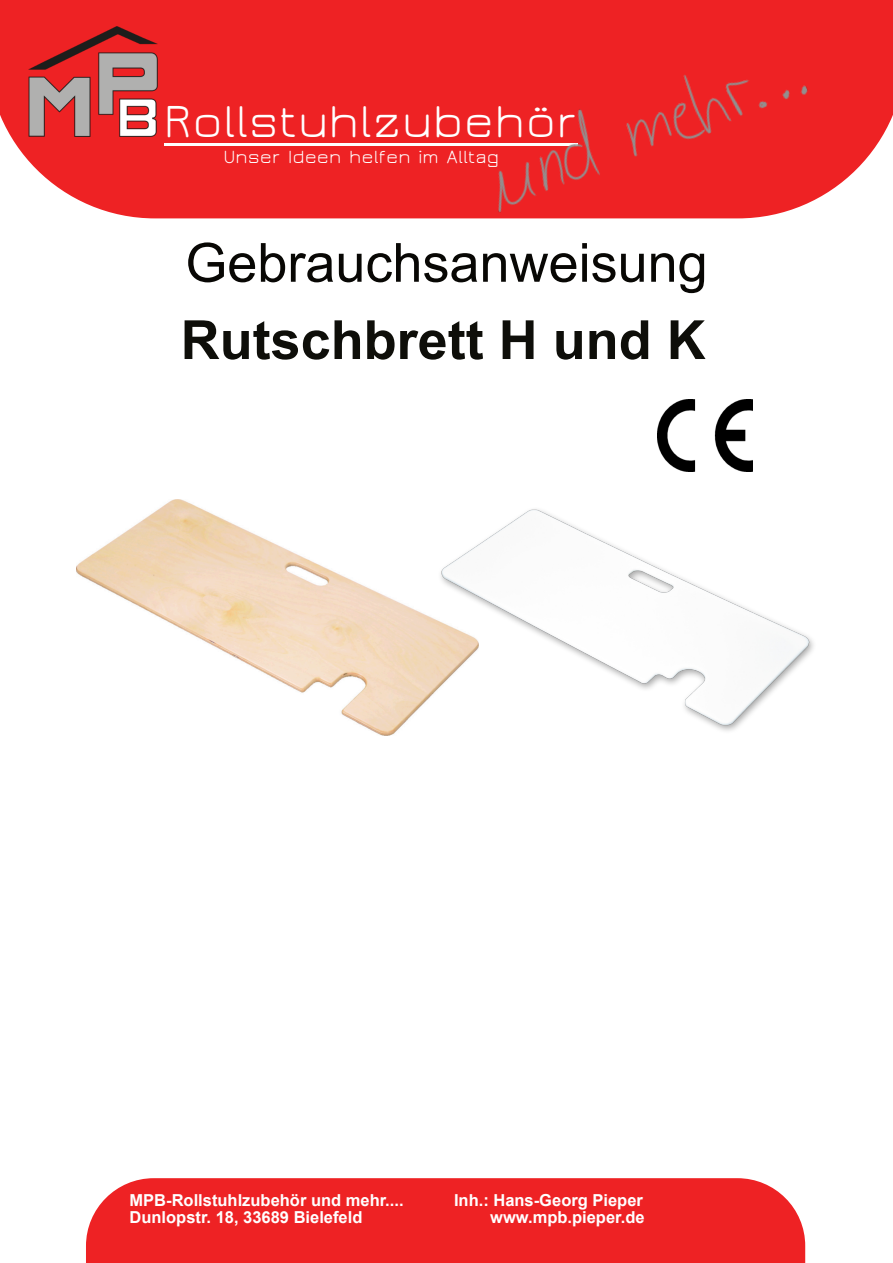
<style>
.page{position:relative;width:893px;height:1263px;background:#fff}
.page>*{position:absolute;margin:0;border:0;box-sizing:border-box;transform-origin:0 0}
.t1{font:54px "Arial";color:#080704}
.t2{font:700 54px "Arial";color:#0e0e09}
.t3{font:49.2px "Jura";color:#fff}
.t4{font:19.5px "Jura";color:#fff}
.t5{font:700 16.5px "Arial";color:#fff}
</style>
<div class="page">
<svg style="left:0;top:0;width:893px;height:218px;background:#ef3335"></svg>
<div style="left:86px;top:1178px;width:719px;height:85px;background:#ee2224"></div>
<img style="left:28px;top:27px;width:130px;height:110px">
<hr style="left:164px;top:143px;width:413px;height:2px;background:#fff">
<div style="left:422px;top:0;width:450px;height:219px;background:#ee2224"></div>
<img style="left:657px;top:399px;width:96px;height:72px">
<img style="left:77px;top:499px;width:346px;height:236px">
<img style="left:423px;top:509px;width:391px;height:222px">
<h2 class="t3" style="left:164px;top:98px;width:415px">Rollstuhlzubehör</h2>
<p class="t4" style="left:223px;top:147px;width:277px">Unser Ideen helfen im Alltag</p>
<h1 class="t1" style="left:185px;top:242px;width:524px">Gebrauchsanweisung</h1>
<h1 class="t2" style="left:181px;top:320px;width:526px">Rutschbrett H und K</h1>
<p class="t5" style="left:130px;top:1194px;width:276px">MPB-Rollstuhlzubehör und mehr....</p>
<p class="t5" style="left:454px;top:1194px;width:190px">Inh.: Hans-Georg Pieper</p>
<p class="t5" style="left:130px;top:1211px;width:234px">Dunlopstr. 18, 33689 Bielefeld</p>
<p class="t5" style="left:490px;top:1211px;width:156px">www.mpb.pieper.de</p>
</div>
